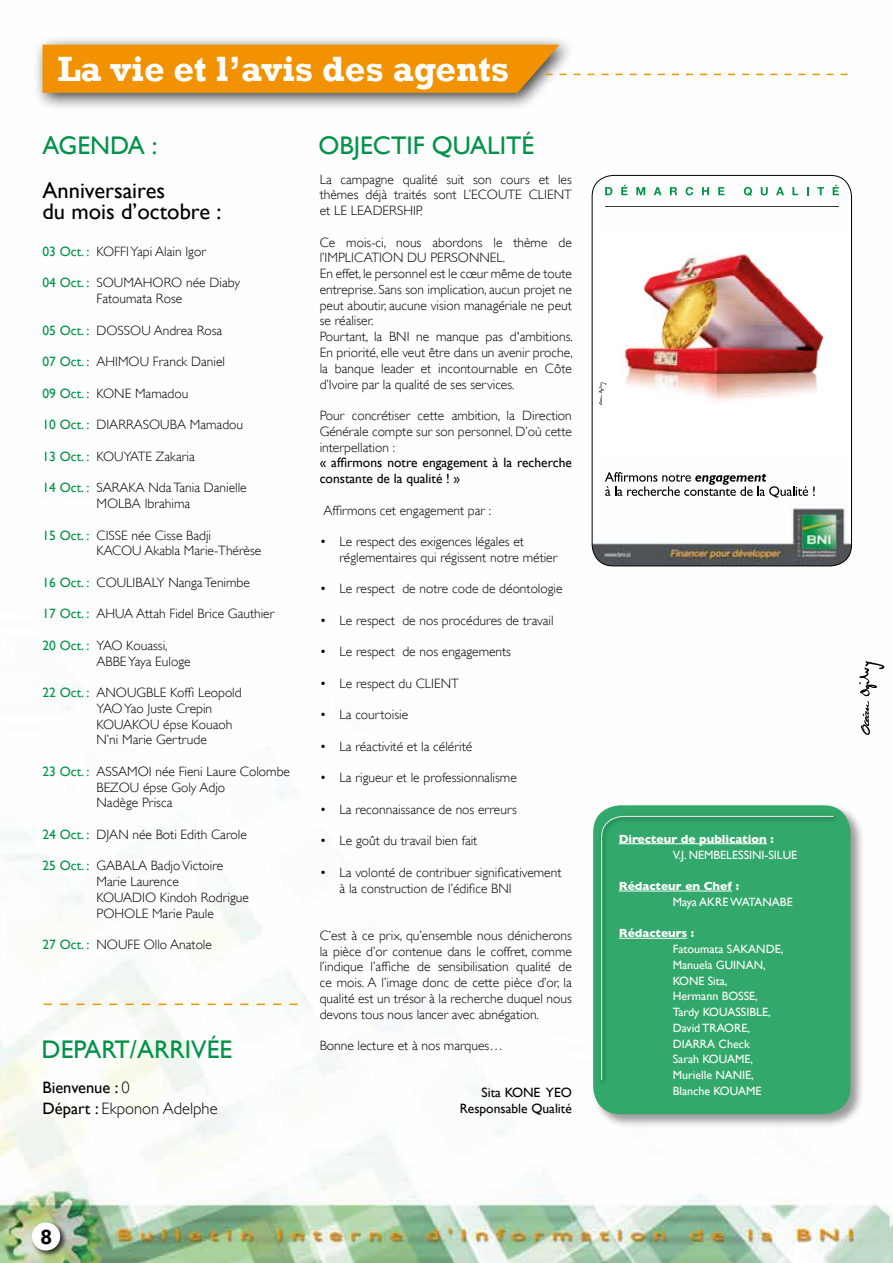
<style>
.page{position:relative;width:893px;height:1263px;background:#fff}
.page>*{position:absolute;margin:0;border:0;box-sizing:border-box;transform-origin:0 0}
.t1{font:700 36px "Rockwell";color:#fff}
.t2{font:25.5px "Gill Sans";color:#009347}
.t3{font:22.5px/21px "Gill Sans";color:#000}
.t4{font:700 21px "Rockwell";color:#000}
.t5{font:16.5px/21px "Gill Sans";color:#000}
.t6{font:300 13.5px/15.8px "Gill Sans";color:#000}
.t7{font:13.5px/15.8px "Gill Sans";color:#000}
.t8{font:12px/15.8px "Gill Sans";color:#fff}
.t9{font:700 12px "Gill Sans";color:#fff}
.s1{font-weight:400;color:#009347}
.s2{font-weight:300}
</style>
<div class="page">
<img style="left:0;top:174px;width:893px;height:1089px">
<div style="left:30px;top:1220px;width:37px;height:38px;background:#000;opacity:.75"></div>
<div style="left:32px;top:1222px;width:28px;height:28px;background:#fff;border-radius:50%"></div>
<svg style="left:859px;top:661px;width:25px;height:74px"></svg>
<div style="left:32px;top:34px;width:543px;height:77px;background:#000;opacity:.75"></div>
<svg style="left:43px;top:45px;width:805px;height:48px"></svg>
<svg style="left:44px;top:1003px;width:254px;height:2px"></svg>
<div style="left:591px;top:803px;width:274px;height:325px;background:#000;opacity:.5"></div>
<div style="left:593px;top:805px;width:257px;height:309px;background:#32a86b;border-radius:27px"></div>
<div style="left:598px;top:813px;width:242px;height:273px;background:#32a86b"></div>
<svg style="left:601px;top:815px;width:234px;height:266px"></svg>
<hr style="left:619px;top:843px;width:148px;height:1px;background:#fff">
<hr style="left:619px;top:891px;width:113px;height:1px;background:#fff">
<hr style="left:619px;top:938px;width:68px;height:1px;background:#fff">
<img style="left:592px;top:175px;width:259px;height:391px">
<div style="left:592px;top:175px;width:260px;height:391px;border:1px solid #000;border-radius:21px"></div>
<h1 class="t1" style="left:57px;top:47px;width:453px">La vie et l’avis des agents</h1>
<h2 class="t2" style="left:43px;top:130px;width:116px">AGENDA :</h2>
<h3 class="t3" style="left:43px;top:180px;width:180px">Anniversaires<br>du mois d’octobre :</h3>
<p class="t6" style="left:43px;top:244px;width:165px"><span class="s1">03 Oct. :</span> KOFFI Yapi Alain Igor</p>
<p class="t6" style="left:43px;top:275px;width:199px;text-align:center"><span class="s1">04 Oct. :</span> SOUMAHORO née Diaby<br>Fatoumata Rose</p>
<p class="t6" style="left:43px;top:322px;width:181px"><span class="s1">05 Oct. :</span> DOSSOU Andrea Rosa</p>
<p class="t6" style="left:43px;top:354px;width:184px"><span class="s1">07 Oct. :</span> AHIMOU Franck Daniel</p>
<p class="t6" style="left:43px;top:385px;width:147px"><span class="s1">09 Oct. :</span> KONE Mamadou</p>
<p class="t6" style="left:43px;top:417px;width:202px"><span class="s1">10 Oct. :</span> DIARRASOUBA Mamadou</p>
<p class="t6" style="left:43px;top:448px;width:154px"><span class="s1">13 Oct. :</span> KOUYATE Zakaria</p>
<p class="t6" style="left:43px;top:480px;width:206px;text-align:center"><span class="s1">14 Oct. :</span> SARAKA Nda Tania Danielle<br>MOLBA Ibrahima</p>
<p class="t6" style="left:97px;top:527px;width:166px;text-indent:-54px"><span class="s1">15 Oct. :</span> CISSE née Cisse Badji<br>KACOU Akabla Marie-Thérèse</p>
<p class="t6" style="left:43px;top:574px;width:209px"><span class="s1">16 Oct. :</span> COULIBALY Nanga Tenimbe</p>
<p class="t6" style="left:43px;top:606px;width:233px"><span class="s1">17 Oct. :</span> AHUA Attah Fidel Brice Gauthier</p>
<p class="t6" style="left:97px;top:637px;width:96px;text-indent:-54px"><span class="s1">20 Oct. :</span> YAO Kouassi,<br>ABBE Yaya Euloge</p>
<p class="t6" style="left:97px;top:685px;width:147px;text-indent:-54px"><span class="s1">22 Oct. :</span> ANOUGBLE Koffi Leopold<br>YAO Yao Juste Crepin<br>KOUAKOU épse Kouaoh<br>N’ni Marie Gertrude</p>
<p class="t6" style="left:97px;top:763px;width:195px;text-indent:-54px"><span class="s1">23 Oct. :</span> ASSAMOI née Fieni Laure Colombe<br>BEZOU épse Goly Adjo<br>Nadège Prisca</p>
<p class="t6" style="left:43px;top:826px;width:206px"><span class="s1">24 Oct. :</span> DJAN née Boti Edith Carole</p>
<p class="t6" style="left:97px;top:858px;width:154px;text-indent:-54px"><span class="s1">25 Oct. :</span> GABALA Badjo Victoire<br>Marie Laurence<br>KOUADIO Kindoh Rodrigue<br>POHOLE Marie Paule</p>
<p class="t6" style="left:43px;top:937px;width:171px"><span class="s1">27 Oct. :</span> NOUFE Ollo Anatole</p>
<h2 class="t2" style="left:42px;top:1035px;width:192px">DEPART/ARRIVÉE</h2>
<p class="t5" style="left:43px;top:1076px;width:177px">Bienvenue : <span class="s2">0<br></span>Départ : <span class="s2">Ekponon Adelphe</span></p>
<h2 class="t2" style="left:318px;top:130px;width:217px">OBJECTIF QUALITÉ</h2>
<p class="t6" style="left:320px;top:171px;width:254px;text-align:justify">La campagne qualité suit son cours et les thèmes déjà traités sont L’ECOUTE CLIENT et LE LEADERSHIP.</p>
<p class="t6" style="left:320px;top:234px;width:255px">Ce mois-ci, nous abordons le thème de l’IMPLICATION DU PERSONNEL.<br>En effet, le personnel est le cœur même de toute entreprise. Sans son implication, aucun projet ne peut aboutir, aucune vision managériale ne peut se réaliser.<br>Pourtant, la BNI ne manque pas d'ambitions.<br>En priorité, elle veut être dans un avenir proche, la banque leader et incontournable en Côte d’Ivoire par la qualité de ses services.</p>
<p class="t6" style="left:320px;top:408px;width:254px;text-align:justify">Pour concrétiser cette ambition, la Direction Générale compte sur son personnel. D’où cette interpellation :</p>
<p class="t7" style="left:320px;top:455px;width:254px">« affirmons notre engagement à la recherche constante de la qualité ! »</p>
<p class="t6" style="left:323px;top:502px;width:169px">Affirmons cet engagement par :</p>
<p class="t6" style="left:339px;top:534px;width:219px;text-indent:-20px">• Le respect des exigences légales et réglementaires qui régissent notre métier</p>
<p class="t6" style="left:320px;top:581px;width:244px">• Le respect de notre code de déontologie</p>
<p class="t6" style="left:320px;top:612px;width:235px">• Le respect de nos procédures de travail</p>
<p class="t6" style="left:320px;top:644px;width:193px">• Le respect de nos engagements</p>
<p class="t6" style="left:320px;top:675px;width:141px">• Le respect du CLIENT</p>
<p class="t6" style="left:320px;top:707px;width:90px">• La courtoisie</p>
<p class="t6" style="left:320px;top:738px;width:154px">• La réactivité et la célérité</p>
<p class="t6" style="left:320px;top:770px;width:199px">• La rigueur et le professionnalisme</p>
<p class="t6" style="left:320px;top:801px;width:199px">• La reconnaissance de nos erreurs</p>
<p class="t6" style="left:320px;top:833px;width:159px">• Le goût du travail bien fait</p>
<p class="t6" style="left:339px;top:864px;width:223px;text-indent:-20px">• La volonté de contribuer significativement à la construction de l’édifice BNI</p>
<p class="t6" style="left:320px;top:927px;width:254px;text-align:justify">C’est à ce prix, qu’ensemble nous dénicherons la pièce d’or contenue dans le coffret, comme l’indique l’affiche de sensibilisation qualité de ce mois. A l’image donc de cette pièce d’or, la qualité est un trésor à la recherche duquel nous devons tous nous lancer avec abnégation.</p>
<p class="t6" style="left:320px;top:1038px;width:185px">Bonne lecture et à nos marques…</p>
<p class="t7" style="left:460px;top:1085px;width:114px;text-align:right">Sita KONE YEO<br>Responsable Qualité</p>
<h3 class="t4" style="left:40px;top:1224px;width:13px">8</h3>
<p class="t9" style="left:619px;top:832px;width:157px">Directeur de publication :</p>
<p class="t8" style="left:673px;top:846px;width:126px">V.J. NEMBELESSINI-SILUE</p>
<p class="t9" style="left:619px;top:879px;width:122px">Rédacteur en Chef :</p>
<p class="t8" style="left:673px;top:894px;width:122px">Maya AKRE WATANABE</p>
<p class="t9" style="left:619px;top:926px;width:77px">Rédacteurs :</p>
<p class="t8" style="left:673px;top:941px;width:112px">Fatoumata SAKANDE,<br>Manuela GUINAN,<br>KONE Sita,<br>Hermann BOSSE,<br>Tardy KOUASSIBLE,<br>David TRAORE,<br>DIARRA Check<br>Sarah KOUAME,<br>Murielle NANIE,<br>Blanche KOUAME</p>
</div>
